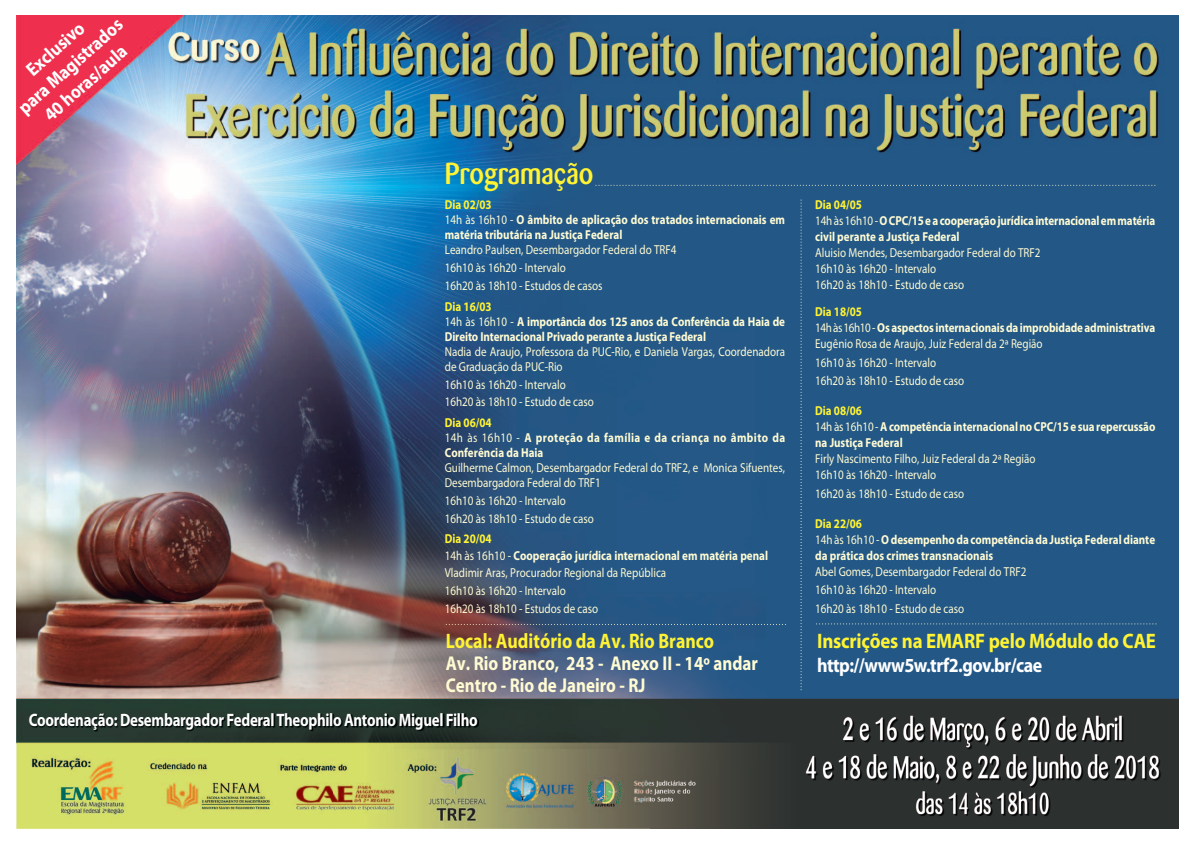
<style>
.page{position:relative;width:1191px;height:842px;background:#fff}
.page>*{position:absolute;margin:0;border:0;box-sizing:border-box;transform-origin:0 0}
.t1{font:500 30px "Barmeno";color:#fff333;scale:.9 1}
.t2{font:700 21px "Myriad Pro";letter-spacing:-.005em;color:#fff333;scale:.9 1}
.t3{font:700 21px "Myriad Pro";letter-spacing:-.005em;color:#fff333;scale:.85 1}
.t4{font:700 20px/22px "Myriad Pro";color:#fffbd3;scale:.85 1}
.t5{font:700 20px "Myriad Pro";letter-spacing:-.03em;color:#fff;scale:.9 1}
.t6{font:700 19px/22.8px "Myriad Pro";color:#fff;text-align:center;scale:.9 1}
.t7{font:700 18px "Myriad Pro";letter-spacing:-.02em;color:#fff;scale:.83 1}
.t8{font:13px/15.9px "Myriad Pro";color:#fffbd3;scale:.85 1}
.t9{font:700 13px/15.9px "Myriad Pro";color:#fffbd3;scale:.85 1}
.t10{font:700 13px/15px "Myriad Pro";letter-spacing:.035em;color:#fffbd3;scale:.85 1}
.s1{color:#fff333}
.s2{font-weight:400}
.s3{font-weight:700;color:#fff333}
.s4{font-weight:700}
</style>
<div class="page">
<img style="left:16px;top:15px;width:1162px;height:814px">
<img style="left:30px;top:713px;width:449px;height:18px">
<svg style="left:800px;top:200px;width:1px;height:490px"></svg>
<svg style="left:595px;top:185px;width:560px;height:1px"></svg>
<svg style="left:446px;top:624px;width:340px;height:1px"></svg>
<svg style="left:816px;top:623px;width:340px;height:1px"></svg>
<h3 class="t6" style="left:-2px;top:84px;width:149px;rotate:-42deg">Exclusivo<br>para Magistrados<br>40 horas/aula</h3>
<h1 class="t1" style="left:445px;top:156px;width:167px">Programação</h1>
<p class="t9" style="left:445px;top:197px;width:402px;line-height:15px"><span class="s1">Dia 02/03<br></span><span class="s2">14h às 16h10 -</span> O âmbito de aplicação dos tratados internacionais em matéria tributária na Justiça Federal</p>
<p class="t8" style="left:445px;top:241px;width:274px;line-height:17.8px">Leandro Paulsen, Desembargador Federal do TRF4<br>16h10 às 16h20 - Intervalo<br>16h20 às 18h10 - Estudos de casos</p>
<p class="t9" style="left:445px;top:298px;width:402px;line-height:15px"><span class="s1">Dia 16/03<br></span><span class="s2">14h às 16h10 -</span> A importância dos 125 anos da Conferência da Haia de<br>Direito Internacional Privado perante a Justiça Federal</p>
<p class="t8" style="left:445px;top:344px;width:402px;line-height:15px">Nadia de Araujo, Professora da PUC-Rio, e Daniela Vargas, Coordenadora de Graduação da PUC-Rio</p>
<p class="t8" style="left:445px;top:375px;width:177px;line-height:17.8px">16h10 às 16h20 - Intervalo<br>16h20 às 18h10 - Estudo de caso</p>
<p class="t10" style="left:445px;top:415px;width:402px"><span class="s1">Dia 06/04<br></span><span class="s2">14h às 16h10 -</span> A proteção da família e da criança no âmbito da<br>Conferência da Haia</p>
<p class="t8" style="left:445px;top:460px;width:402px;line-height:15px">Guilherme Calmon, Desembargador Federal do TRF2, e Monica Sifuentes,<br>Desembargadora Federal do TRF1</p>
<p class="t8" style="left:445px;top:491px;width:177px;line-height:17.8px">16h10 às 16h20 - Intervalo<br>16h20 às 18h10 - Estudo de caso</p>
<p class="t8" style="left:445px;top:530px;width:382px;line-height:17.4px"><span class="s3">Dia 20/04<br></span>14h às 16h10 - <span class="s4">Cooperação jurídica internacional em matéria penal </span>Vladimir Aras, Procurador Regional da República<br>16h10 às 16h20 - Intervalo<br>16h20 às 18h10 - Estudos de caso</p>
<h2 class="t3" style="left:446px;top:627px;width:317px">Local: Auditório da Av. Rio Branco</h2>
<h3 class="t4" style="left:446px;top:652px;width:369px">Av. Rio Branco, 243 - Anexo II - 14º andar<br>Centro - Rio de Janeiro - RJ</h3>
<h3 class="t7" style="left:29px;top:708px;width:542px">Coordenação: Desembargador Federal Theophilo Antonio Miguel Filho</h3>
<p class="t9" style="left:815px;top:197px;width:401px"><span class="s1">Dia 04/05<br></span><span class="s2">14h às 16h10 -</span> O CPC/15 e a cooperação jurídica internacional em matéria civil perante a Justiça Federal</p>
<p class="t8" style="left:815px;top:245px;width:267px">Aluisio Mendes, Desembargador Federal do TRF2<br>16h10 às 16h20 - Intervalo<br>16h20 às 18h10 - Estudo de caso</p>
<p class="t8" style="left:815px;top:304px;width:402px"><span class="s3">Dia 18/05<br></span>14h às 16h10 - <span class="s4">Os aspectos internacionais da improbidade administrativa<br></span>Eugênio Rosa de Araujo, Juiz Federal da 2ª Região</p>
<p class="t8" style="left:815px;top:353px;width:177px;line-height:18.7px">16h10 às 16h20 - Intervalo<br>16h20 às 18h10 - Estudo de caso</p>
<p class="t9" style="left:815px;top:403px;width:402px"><span class="s1">Dia 08/06<br></span><span class="s2">14h às 16h10 -</span> A competência internacional no CPC/15 e sua repercussão na Justiça Federal</p>
<p class="t8" style="left:815px;top:451px;width:261px">Firly Nascimento Filho, Juiz Federal da 2ª Região<br>16h10 às 16h20 - Intervalo</p>
<p class="t8" style="left:815px;top:485px;width:177px">16h20 às 18h10 - Estudo de caso</p>
<p class="t9" style="left:815px;top:515px;width:401px"><span class="s1">Dia 22/06<br></span><span class="s2">14h às 16h10 -</span> O desempenho da competência da Justiça Federal diante da prática dos crimes transnacionais</p>
<p class="t8" style="left:815px;top:562px;width:250px;line-height:18.7px">Abel Gomes, Desembargador Federal do TRF2<br>16h10 às 16h20 - Intervalo<br>16h20 às 18h10 - Estudo de caso</p>
<h2 class="t2" style="left:817px;top:627px;width:378px">Inscrições na EMARF pelo Módulo do CAE</h2>
<h3 class="t5" style="left:817px;top:652px;width:252px">http://www5w.trf2.gov.br/cae</h3>
</div>
